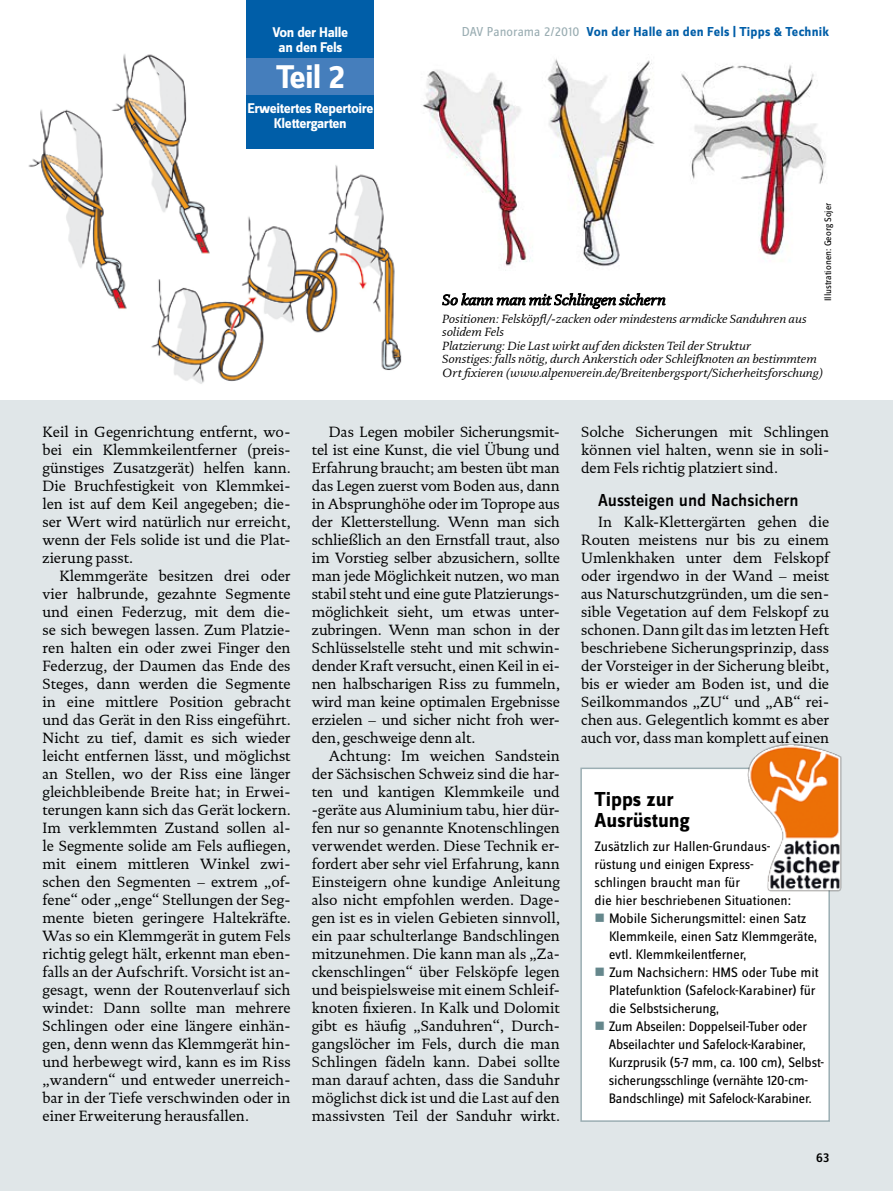
<style>
.page{position:relative;width:893px;height:1191px;background:#fff}
.page>*{position:absolute;margin:0;border:0;box-sizing:border-box;transform-origin:0 0}
.t1{font:700 34.2px "Zine Sans Dis";color:#fff}
.t2{font:700 21px/21px "Zine Sans Dis";color:#000}
.t3{font:500 18px "Zine Sans Dis";color:#000}
.t4{font:15px/18px "DTL Documenta ST";color:#000;text-align:justify}
.t5{font:italic 15px "DTL Documenta ST";color:#000}
.t6{font:700 14.7px/14.7px "Zine Sans Dis";letter-spacing:-.025em;color:#fff;text-align:center}
.t7{font:14.25px/18px "Zine Sans Dis";color:#000}
.t8{font:700 13.5px "Zine Sans Dis";letter-spacing:.01em;color:#005ea8}
.t9{font:500 13.5px "Zine Sans Dis";color:#000}
.t10{font:italic 12px/13.5px "DTL Documenta ST";color:#000}
.t11{font:9.75px "Zine Sans Dis";color:#000}
.s1{font-weight:400;color:#9baeb3}
.s2{color:#65878c}
</style>
<div class="page">
<div style="left:0;top:401px;width:893px;height:790px;background:#e0e6e8"></div>
<div style="left:581px;top:768px;width:248px;height:353px;background:#fff"></div>
<div style="left:580px;top:767px;width:250px;height:354px;border:2px solid #9baeb3"></div>
<img style="left:743px;top:744px;width:99px;height:152px">
<img style="left:28px;top:45px;width:374px;height:339px">
<img style="left:422px;top:59px;width:404px;height:212px">
<svg style="left:442px;top:293px;width:223px;height:16px"></svg>
<div style="left:247px;top:0;width:127px;height:149px;background:#005ea8"></div>
<div style="left:247px;top:59px;width:127px;height:36px;background:#457ebc"></div>
<p class="t6" style="left:272px;top:26px;width:77px">Von der Halle an den Fels</p>
<h1 class="t1" style="left:276px;top:59px;width:70px">Teil 2</h1>
<p class="t6" style="left:247px;top:102px;width:127px">Erweitertes Repertoire<br>Klettergarten</p>
<p class="t8" style="left:462px;top:25px;width:369px"><span class="s1">DAV Panorama 2/2010</span> Von der Halle an den Fels | Tipps &amp; Technik</p>
<p class="t11" style="left:823px;top:301px;width:100px;rotate:-90deg">Illustrationen: Georg Sojer</p>
<p class="t5" style="left:442px;top:291px;width:225px">So kann man mit Schlingen sichern</p>
<p class="t10" style="left:442px;top:312px;width:383px">Positionen: Felsköpfl/-zacken oder mindestens armdicke Sanduhren aus solidem Fels<br>Platzierung: Die Last wirkt auf den dicksten Teil der Struktur<br>Sonstiges: falls nötig, durch Ankerstich oder Schleifknoten an bestimmtem Ort fixieren (www.alpenverein.de/Breitenbergsport/Sicherheitsforschung)</p>
<p class="t4" style="left:43px;top:423px;width:250px">Keil in Gegenrichtung entfernt, wo&shy;bei ein Klemmkeilentferner (preis&shy;günstiges Zusatzgerät) helfen kann.<br>Die Bruchfestigkeit von Klemmkei&shy;len ist auf dem Keil angegeben; die&shy;ser Wert wird natürlich nur erreicht, wenn der Fels solide ist und die Plat&shy;zierung passt.</p>
<p class="t4" style="left:43px;top:567px;width:250px;text-indent:17px">Klemmgeräte besitzen drei oder vier halbrunde, gezahnte Segmente und einen Federzug, mit dem die&shy;se sich bewegen lassen. Zum Platzie&shy;ren halten ein oder zwei Finger den Federzug, der Daumen das Ende des Steges, dann werden die Segmente in eine mittlere Position gebracht und das Gerät in den Riss eingeführt.<br>Nicht zu tief, damit es sich wieder leicht entfernen lässt, und möglichst an Stellen, wo der Riss eine länger gleichbleibende Breite hat; in Erwei&shy;terungen kann sich das Gerät lockern.<br>Im verklemmten Zustand sollen al&shy;le Segmente solide am Fels aufliegen, mit einem mittleren Winkel zwi&shy;schen den Segmenten – extrem „of&shy;fene“ oder „enge“ Stellungen der Seg&shy;mente bieten geringere Haltekräfte.<br>Was so ein Klemmgerät in gutem Fels richtig gelegt hält, erkennt man eben&shy;falls an der Aufschrift. Vorsicht ist an&shy;gesagt, wenn der Routenverlauf sich windet: Dann sollte man mehrere Schlingen oder eine längere einhän&shy;gen, denn wenn das Klemmgerät hin&shy;und herbewegt wird, kann es im Riss „wandern“ und entweder unerreich&shy;bar in der Tiefe verschwinden oder in einer Erweiterung herausfallen.</p>
<p class="t4" style="left:312px;top:423px;width:250px;text-indent:17px">Das Legen mobiler Sicherungsmit&shy;tel ist eine Kunst, die viel Übung und Erfahrung braucht; am besten übt man das Legen zuerst vom Boden aus, dann in Absprunghöhe oder im Toprope aus der Kletterstellung. Wenn man sich schließlich an den Ernstfall traut, also im Vorstieg selber abzusichern, sollte man jede Möglichkeit nutzen, wo man stabil steht und eine gute Platzierungs&shy;möglichkeit sieht, um etwas unter&shy;zubringen. Wenn man schon in der Schlüsselstelle steht und mit schwin&shy;dender Kraft versucht, einen Keil in ei&shy;nen halbscharigen Riss zu fummeln, wird man keine optimalen Ergebnisse erzielen – und sicher nicht froh wer&shy;den, geschweige denn alt.</p>
<p class="t4" style="left:312px;top:747px;width:250px;text-indent:17px">Achtung: Im weichen Sandstein der Sächsischen Schweiz sind die har&shy;ten und kantigen Klemmkeile und -geräte aus Aluminium tabu, hier dür&shy;fen nur so genannte Knotenschlingen verwendet werden. Diese Technik er&shy;fordert aber sehr viel Erfahrung, kann Einsteigern ohne kundige Anleitung also nicht empfohlen werden. Dage&shy;gen ist es in vielen Gebieten sinnvoll, ein paar schulterlange Bandschlingen mitzunehmen. Die kann man als „Za&shy;ckenschlingen“ über Felsköpfe legen und beispielsweise mit einem Schleif&shy;knoten fixieren. In Kalk und Dolomit gibt es häufig „Sanduhren“, Durch&shy;gangslöcher im Fels, durch die man Schlingen fädeln kann. Dabei sollte man darauf achten, dass die Sanduhr möglichst dick ist und die Last auf den massivsten Teil der Sanduhr wirkt.</p>
<p class="t4" style="left:581px;top:423px;width:250px">Solche Sicherungen mit Schlingen können viel halten, wenn sie in soli&shy;dem Fels richtig platziert sind.</p>
<p class="t3" style="left:598px;top:490px;width:202px">Aussteigen und Nachsichern</p>
<p class="t4" style="left:581px;top:513px;width:250px;text-indent:17px">In Kalk-Klettergärten gehen die Routen meistens nur bis zu einem Umlenkhaken unter dem Felskopf oder irgendwo in der Wand – meist aus Naturschutzgründen, um die sen&shy;sible Vegetation auf dem Felskopf zu schonen. Dann gilt das im letzten Heft beschriebene Sicherungsprinzip, dass der Vorsteiger in der Sicherung bleibt, bis er wieder am Boden ist, und die Seilkommandos „ZU“ und „AB“ rei&shy;chen aus. Gelegentlich kommt es aber auch vor, dass man komplett auf einen</p>
<h2 class="t2" style="left:595px;top:789px;width:96px">Tipps zur<br>Ausrüstung</h2>
<p class="t7" style="left:595px;top:838px;width:198px">Zusätzlich zur Hallen-Grundaus&shy;rüstung und einigen Express&shy;schlingen braucht man für<br>die hier beschriebenen Situationen:</p>
<p class="t7" style="left:609px;top:910px;width:210px;text-indent:-14px"><span class="s2">■</span> Mobile Sicherungsmittel: einen Satz<br>Klemmkeile, einen Satz Klemmgeräte, evtl. Klemmkeilentferner,</p>
<p class="t7" style="left:609px;top:964px;width:211px;text-indent:-14px"><span class="s2">■</span> Zum Nachsichern: HMS oder Tube mit<br>Platefunktion (Safelock-Karabiner) für die Selbstsicherung,</p>
<p class="t7" style="left:609px;top:1018px;width:217px;text-indent:-14px"><span class="s2">■</span> Zum Abseilen: Doppelseil-Tuber oder Abseilachter und Safelock-Karabiner, Kurzprusik (5-7 mm, ca. 100 cm), Selbst&shy;sicherungsschlinge (vernähte 120-cm-Bandschlinge) mit Safelock-Karabiner.</p>
<p class="t9" style="left:816px;top:1150px;width:15px">63</p>
</div>
